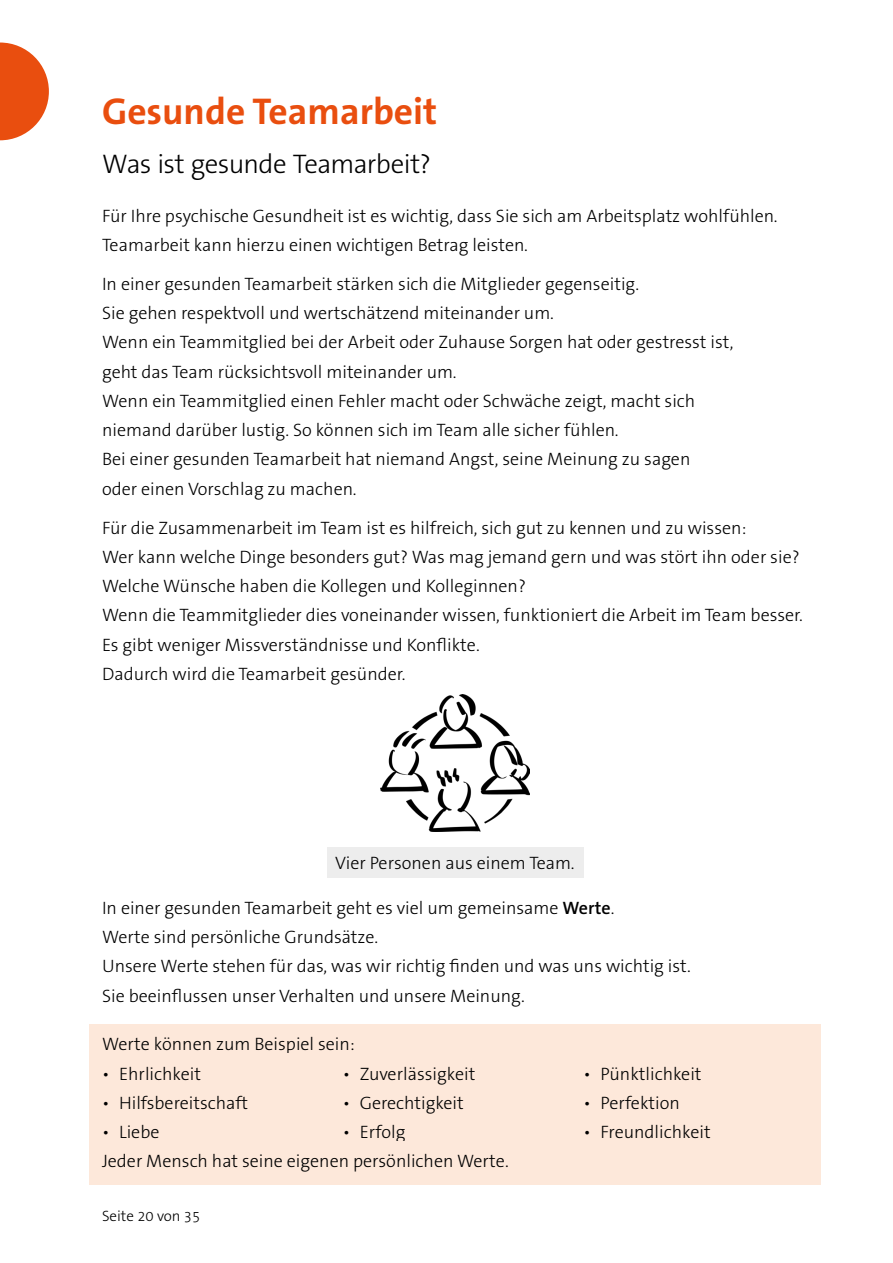
<style>
.page{position:relative;width:893px;height:1263px;background:#fff}
.page>*{position:absolute;margin:0;border:0;box-sizing:border-box;transform-origin:0 0}
._09_Überschrift_25_p{font:700 37.5px "The Sans Os F";color:#e94e0f}
._08_Überschrift_18pt{font:300 27px "The Sans Os F";letter-spacing:-.025em;color:#000}
._03_Fließtext{font:300 18px/29.2px "The Sans Os F";color:#000}
.t1{font:300 15px "The Sans Os F";color:#000}
.s1{font-weight:600}
</style>
<div class="page">
<svg style="left:0;top:43px;width:49px;height:97px"></svg>
<div style="left:89px;top:1024px;width:732px;height:44px;background:#fde8da"></div>
<div style="left:89px;top:1053px;width:250px;height:44px;background:#fde8da"></div>
<div style="left:89px;top:1083px;width:250px;height:43px;background:#fde8da"></div>
<div style="left:89px;top:1112px;width:250px;height:43px;background:#fde8da"></div>
<div style="left:330px;top:1053px;width:250px;height:44px;background:#fde8da"></div>
<div style="left:330px;top:1083px;width:250px;height:43px;background:#fde8da"></div>
<div style="left:330px;top:1112px;width:250px;height:43px;background:#fde8da"></div>
<div style="left:571px;top:1053px;width:250px;height:44px;background:#fde8da"></div>
<div style="left:571px;top:1083px;width:250px;height:43px;background:#fde8da"></div>
<div style="left:571px;top:1112px;width:250px;height:43px;background:#fde8da"></div>
<div style="left:89px;top:1141px;width:732px;height:44px;background:#fde8da"></div>
<img style="left:380px;top:694px;width:149px;height:138px">
<div style="left:327px;top:847px;width:256px;height:31px;background:#ededed"></div>
<p class="_09_Überschrift_25_p" style="left:102px;top:87px;width:337px">Gesunde Teamarbeit</p>
<p class="_08_Überschrift_18pt" style="left:102px;top:146px;width:330px">Was ist gesunde Teamarbeit?</p>
<p class="_03_Fließtext" style="left:102px;top:201px;width:677px">Für Ihre psychische Gesundheit ist es wichtig, dass Sie sich am Arbeitsplatz wohlfühlen.<br>Teamarbeit kann hierzu einen wichtigen Betrag leisten.</p>
<p class="_03_Fließtext" style="left:102px;top:269px;width:539px">In einer gesunden Teamarbeit stärken sich die Mitglieder gegenseitig.</p>
<p class="_03_Fließtext" style="left:102px;top:298px;width:633px">Sie gehen respektvoll und wertschätzend miteinander um.<br>Wenn ein Teammitglied bei der Arbeit oder Zuhause Sorgen hat oder gestresst ist, geht das Team rücksichtsvoll miteinander um.</p>
<p class="_03_Fließtext" style="left:102px;top:386px;width:595px">Wenn ein Teammitglied einen Fehler macht oder Schwäche zeigt, macht sich niemand darüber lustig. So können sich im Team alle sicher fühlen.</p>
<p class="_03_Fließtext" style="left:102px;top:445px;width:590px">Bei einer gesunden Teamarbeit hat niemand Angst, seine Meinung zu sagen oder einen Vorschlag zu machen.</p>
<p class="_03_Fließtext" style="left:102px;top:513px;width:699px">Für die Zusammenarbeit im Team ist es hilfreich, sich gut zu kennen und zu wissen:<br>Wer kann welche Dinge besonders gut? Was mag jemand gern und was stört ihn oder sie?<br>Welche Wünsche haben die Kollegen und Kolleginnen?</p>
<p class="_03_Fließtext" style="left:102px;top:601px;width:702px">Wenn die Teammitglieder dies voneinander wissen, funktioniert die Arbeit im Team besser.<br>Es gibt weniger Missverständnisse und Konflikte.</p>
<p class="_03_Fließtext" style="left:102px;top:659px;width:305px">Dadurch wird die Teamarbeit gesünder.</p>
<p class="_03_Fließtext" style="left:335px;top:848px;width:241px">Vier Personen aus einem Team.</p>
<p class="_03_Fließtext" style="left:102px;top:893px;width:514px">In einer gesunden Teamarbeit geht es viel um gemeinsame <span class="s1">Werte</span>.</p>
<p class="_03_Fließtext" style="left:102px;top:922px;width:278px">Werte sind persönliche Grundsätze.</p>
<p class="_03_Fließtext" style="left:102px;top:952px;width:590px">Unsere Werte stehen für das, was wir richtig finden und was uns wichtig ist.</p>
<p class="_03_Fließtext" style="left:102px;top:981px;width:424px">Sie beeinflussen unser Verhalten und unsere Meinung.</p>
<p class="_03_Fließtext" style="left:102px;top:1030px;width:254px">Werte können zum Beispiel sein:</p>
<p class="_03_Fließtext" style="left:102px;top:1059px;width:101px">• Ehrlichkeit</p>
<p class="_03_Fließtext" style="left:102px;top:1088px;width:148px">• Hilfsbereitschaft</p>
<p class="_03_Fließtext" style="left:102px;top:1117px;width:59px">• Liebe</p>
<p class="_03_Fließtext" style="left:343px;top:1059px;width:134px">• Zuverlässigkeit</p>
<p class="_03_Fließtext" style="left:343px;top:1088px;width:123px">• Gerechtigkeit</p>
<p class="_03_Fließtext" style="left:343px;top:1117px;width:64px">• Erfolg</p>
<p class="_03_Fließtext" style="left:583px;top:1059px;width:120px">• Pünktlichkeit</p>
<p class="_03_Fließtext" style="left:583px;top:1088px;width:98px">• Perfektion</p>
<p class="_03_Fließtext" style="left:583px;top:1117px;width:129px">• Freundlichkeit</p>
<p class="_03_Fließtext" style="left:102px;top:1147px;width:408px">Jeder Mensch hat seine eigenen persönlichen Werte.</p>
<p class="t1" style="left:102px;top:1206px;width:100px">Seite 20 von 35</p>
</div>
